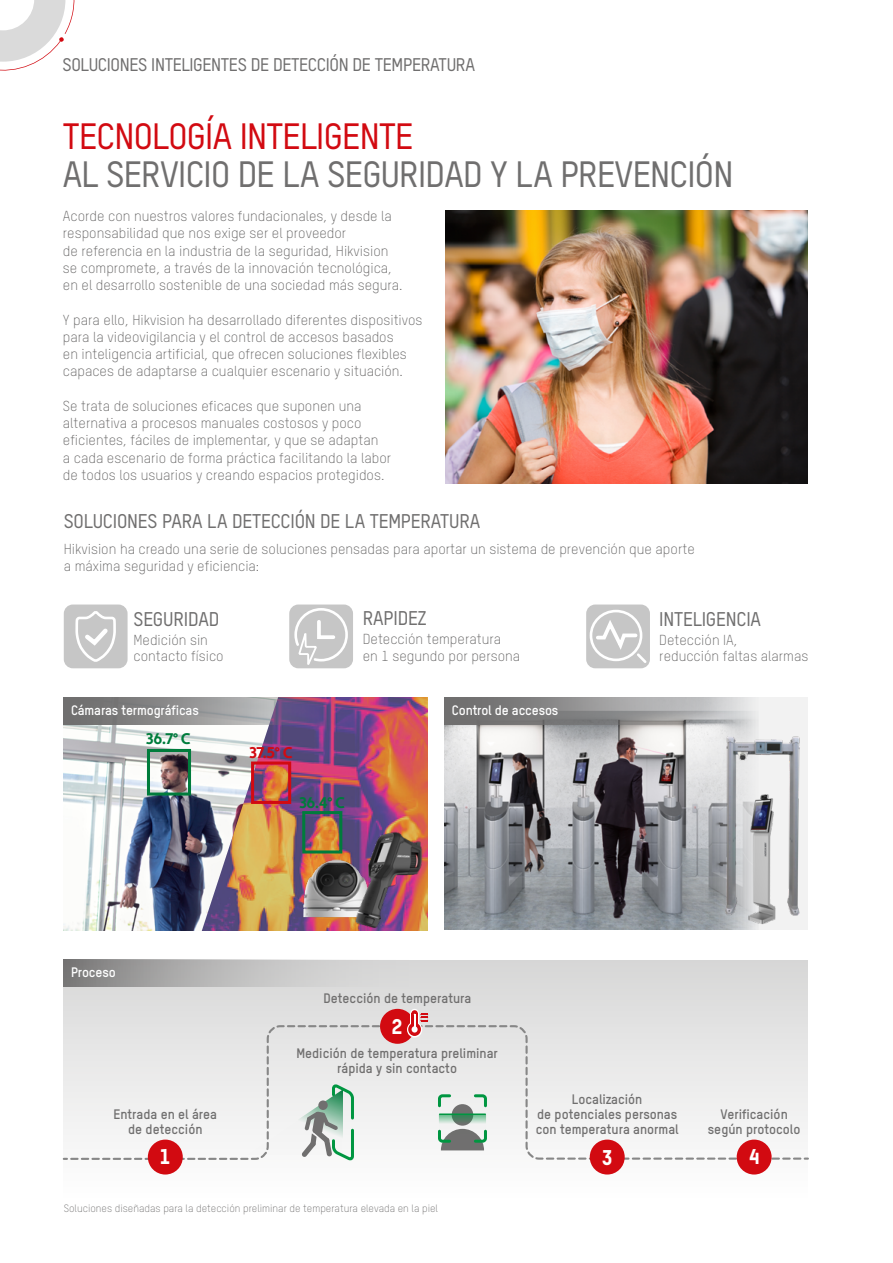
<style>
.page{position:relative;width:893px;height:1263px;background:#fff}
.page>*{position:absolute;margin:0;border:0;box-sizing:border-box;transform-origin:0 0}
.t1{font:500 36px "TSTARPRO";letter-spacing:-.02em;color:#706f6f}
.t2{font:500 36px "TSTARPRO";letter-spacing:-.02em;color:#d20a11}
.t3{font:800 21px "TSTARPRO";color:#fff}
.t4{font:500 19.5px "TSTARPRO";letter-spacing:-.01em;color:#706f6f}
.t5{font:500 18px "TSTARPRO";letter-spacing:-.02em;color:#706f6f}
.t6{font:700 15.75px "Faricy New";color:#d20a11}
.t7{font:700 15.6px "Faricy New";color:#007c3c}
.t8{font:300 14.25px/17.2px "TSTARPRO";color:#646363}
.t9{font:700 13.5px/15px "TSTARPRO";color:#706f6f;text-align:center}
.t10{font:700 13.5px "TSTARPRO";letter-spacing:-.01em;color:#fff}
.t11{font:300 10.5px "TSTARPRO";color:#706f6f}
</style>
<div class="page">
<img style="left:445px;top:210px;width:363px;height:273px">
<svg style="left:0;top:0;width:75px;height:71px"></svg>
<div style="left:64px;top:604px;width:64px;height:64px;background:#c6c6c6;border-radius:9px"></div>
<svg style="left:75px;top:611px;width:41px;height:51px"></svg>
<div style="left:289px;top:604px;width:64px;height:64px;background:#c6c6c6;border-radius:9px"></div>
<svg style="left:294px;top:608px;width:54px;height:57px"></svg>
<div style="left:586px;top:604px;width:64px;height:64px;background:#c6c6c6;border-radius:9px"></div>
<div style="left:590px;top:610px;width:52px;height:51px;border:3px solid #fff;border-radius:50%"></div>
<svg style="left:594px;top:615px;width:55px;height:50px"></svg>
<svg style="left:64px;top:960px;width:744px;height:215px"></svg>
<svg style="left:62px;top:1024px;width:747px;height:137px"></svg>
<div style="left:149px;top:1141px;width:32px;height:32px;background:#d20a11;border-radius:50%"></div>
<div style="left:148px;top:1139px;width:35px;height:35px;border:3px solid #d20a11;border-radius:50%"></div>
<div style="left:591px;top:1141px;width:32px;height:32px;background:#d20a11;border-radius:50%"></div>
<div style="left:590px;top:1139px;width:35px;height:35px;border:3px solid #d20a11;border-radius:50%"></div>
<div style="left:738px;top:1141px;width:32px;height:32px;background:#d20a11;border-radius:50%"></div>
<div style="left:737px;top:1139px;width:35px;height:35px;border:3px solid #d20a11;border-radius:50%"></div>
<div style="left:382px;top:1010px;width:31px;height:32px;background:#d20a11;border-radius:50%"></div>
<div style="left:380px;top:1009px;width:35px;height:35px;border:3px solid #d20a11;border-radius:50%"></div>
<svg style="left:407px;top:1022px;width:15px;height:15px"></svg>
<svg style="left:410px;top:1009px;width:9px;height:9px"></svg>
<div style="left:410px;top:1013px;width:9px;height:13px;background:#fff"></div>
<svg style="left:408px;top:1023px;width:13px;height:13px"></svg>
<svg style="left:411px;top:1010px;width:7px;height:7px"></svg>
<svg style="left:288px;top:1014px;width:220px;height:18px;background:#d9b8b9"></svg>
<svg style="left:71px;top:1044px;width:284px;height:119px"></svg>
<svg style="left:436px;top:1093px;width:52px;height:57px"></svg>
<hr style="left:440px;top:1113px;width:45px;height:2px;background:#009641">
<svg style="left:64px;top:959px;width:363px;height:27px;background:#b9b8b8"></svg>
<img style="left:64px;top:725px;width:95px;height:205px">
<img style="left:159px;top:725px;width:268px;height:205px">
<div style="left:147px;top:749px;width:44px;height:46px;border:3px solid #007c3c"></div>
<div style="left:251px;top:761px;width:40px;height:43px;border:3px solid #d20a11"></div>
<div style="left:302px;top:811px;width:40px;height:42px;border:3px solid #007c3c"></div>
<img style="left:301px;top:860px;width:50px;height:58px">
<img style="left:351px;top:832px;width:76px;height:95px">
<svg style="left:64px;top:698px;width:363px;height:27px;background:#8e7286"></svg>
<div style="left:445px;top:698px;width:363px;height:232px;background:#f2f2f2"></div>
<img style="left:445px;top:725px;width:311px;height:204px">
<img style="left:722px;top:735px;width:78px;height:182px">
<img style="left:749px;top:792px;width:28px;height:133px">
<svg style="left:445px;top:698px;width:311px;height:27px;background:#969697"></svg>
<p class="t5" style="left:63px;top:52px;width:414px">SOLUCIONES INTELIGENTES DE DETECCIÓN DE TEMPERATURA</p>
<h1 class="t2" style="left:63px;top:112px;width:352px">TECNOLOGÍA INTELIGENTE</h1>
<h1 class="t1" style="left:63px;top:150px;width:672px">AL SERVICIO DE LA SEGURIDAD Y LA PREVENCIÓN</h1>
<p class="t8" style="left:63px;top:207px;width:341px">Acorde con nuestros valores fundacionales, y desde la responsabilidad que nos exige ser el proveedor<br>de referencia en la industria de la seguridad, Hikvision se compromete, a través de la innovación tecnológica, en el desarrollo sostenible de una sociedad más segura.</p>
<p class="t8" style="left:63px;top:310px;width:361px">Y para ello, Hikvision ha desarrollado diferentes dispositivos para la videovigilancia y el control de accesos basados<br>en inteligencia artificial, que ofrecen soluciones flexibles capaces de adaptarse a cualquier escenario y situación.</p>
<p class="t8" style="left:63px;top:397px;width:330px">Se trata de soluciones eficaces que suponen una alternativa a procesos manuales costosos y poco eficientes, fáciles de implementar, y que se adaptan<br>a cada escenario de forma práctica facilitando la labor de todos los usuarios y creando espacios protegidos.</p>
<h3 class="t4" style="left:64px;top:508px;width:418px">SOLUCIONES PARA LA DETECCIÓN DE LA TEMPERATURA</h3>
<p class="t8" style="left:64px;top:540px;width:632px">Hikvision ha creado una serie de soluciones pensadas para aportar un sistema de prevención que aporte a máxima seguridad y eficiencia:</p>
<h3 class="t4" style="left:134px;top:605px;width:87px">SEGURIDAD</h3>
<p class="t8" style="left:134px;top:631px;width:92px;line-height:16.5px">Medición sin contacto físico</p>
<h3 class="t4" style="left:363px;top:605px;width:65px">RAPIDEZ</h3>
<p class="t8" style="left:363px;top:631px;width:159px;line-height:16.5px">Detección temperatura<br>en 1 segundo por persona</p>
<h3 class="t4" style="left:659px;top:605px;width:103px">INTELIGENCIA</h3>
<p class="t8" style="left:659px;top:631px;width:151px;line-height:16.5px">Detección IA,<br>reducción faltas alarmas</p>
<p class="t10" style="left:71px;top:700px;width:129px">Cámaras termográficas</p>
<p class="t10" style="left:452px;top:700px;width:108px">Control de accesos</p>
<p class="t7" style="left:146px;top:729px;width:46px">36.7° C</p>
<p class="t6" style="left:249px;top:743px;width:45px">37.5° C</p>
<p class="t7" style="left:299px;top:793px;width:47px">36.4° C</p>
<p class="t10" style="left:71px;top:963px;width:46px">Proceso</p>
<p class="t9" style="left:113px;top:1105px;width:105px">Entrada en el área de detección</p>
<p class="t9" style="left:324px;top:990px;width:149px">Detección de temperatura</p>
<h2 class="t3" style="left:392px;top:1012px;width:12px">2</h2>
<p class="t9" style="left:296px;top:1045px;width:203px">Medición de temperatura preliminar rápida y sin contacto</p>
<p class="t9" style="left:536px;top:1091px;width:145px">Localización<br>de potenciales personas con temperatura anormal</p>
<p class="t9" style="left:708px;top:1105px;width:94px">Verificación según protocolo</p>
<h2 class="t3" style="left:160px;top:1142px;width:12px">1</h2>
<h2 class="t3" style="left:602px;top:1143px;width:12px">3</h2>
<h2 class="t3" style="left:749px;top:1142px;width:12px">4</h2>
<p class="t11" style="left:64px;top:1202px;width:376px">Soluciones diseñadas para la detección preliminar de temperatura elevada en la piel</p>
</div>
